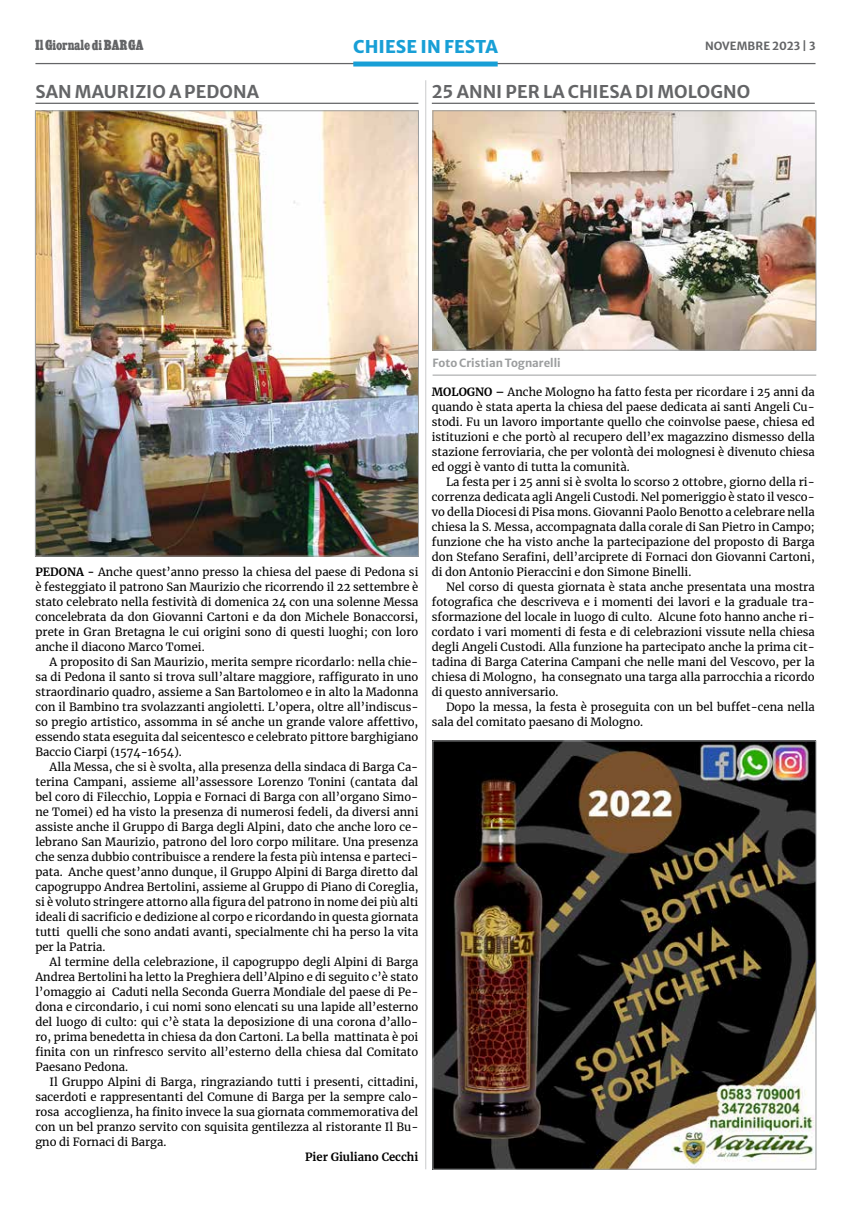
<style>
.page{position:relative;width:851px;height:1205px;background:#fff}
.page>*{position:absolute;margin:0;border:0;box-sizing:border-box;transform-origin:0 0}
.t1{font:700 17.5px "Merriweather Sans";letter-spacing:.005em;color:#646567}
.t2{font:17.5px "Merriweather Sans";letter-spacing:.005em;color:#189fd6}
.t3{font:11.25px/15px "Merriweather";color:#000;text-align:justify}
.t4{font:700 11.25px "Merriweather Sans";color:#9c9e9f}
.t5{font:700 11.25px "Merriweather";color:#000}
.t6{font:11.25px "Cairo";color:#646567}
.t7{font:700 11.25px "Merriweather Sans";letter-spacing:.005em;color:#646567}
.s1{font-weight:700}
</style>
<div class="page">
<hr style="left:35px;top:63px;width:780px;height:1px;background:#646567">
<div style="left:353px;top:62px;width:144px;height:5px;background:#189fd6"></div>
<img style="left:434px;top:742px;width:380px;height:425px">
<hr style="left:35px;top:103px;width:383px;height:1px;background:#646567">
<hr style="left:432px;top:103px;width:382px;height:1px;background:#646567">
<img style="left:434px;top:112px;width:380px;height:236px">
<div style="left:432px;top:110px;width:384px;height:240px;border:1px solid #9c9e9f"></div>
<img style="left:37px;top:112px;width:379px;height:442px">
<hr style="left:423px;top:78px;width:4px;height:1092px;background:#003882;opacity:.5">
<hr style="left:432px;top:375px;width:384px;height:1px;background:#9c9e9f">
<p class="t6" style="left:35px;top:40px;width:110px">Il Giornale di BARGA</p>
<h1 class="t2" style="left:353px;top:31px;width:146px">CHIESE IN FESTA</h1>
<p class="t7" style="left:705px;top:37px;width:112px">NOVEMBRE 2023 | 3</p>
<h1 class="t1" style="left:35px;top:76px;width:225px">SAN MAURIZIO A PEDONA</h1>
<h1 class="t1" style="left:432px;top:76px;width:320px">25 ANNI PER LA CHIESA DI MOLOGNO</h1>
<p class="t3" style="left:35px;top:564px;width:384px"><span class="s1">PEDONA -</span> Anche quest’anno presso la chiesa del paese di Pedona si è festeggiato il patrono San Maurizio che ricorrendo il 22 settembre è stato celebrato nella festività di domenica 24 con una solenne Messa concelebrata da don Giovanni Cartoni e da don Michele Bonaccorsi, prete in Gran Bretagna le cui origini sono di questi luoghi; con loro anche il diacono Marco Tomei.</p>
<p class="t3" style="left:35px;top:654px;width:384px;text-indent:14px">A proposito di San Maurizio, merita sempre ricordarlo: nella chie&shy;sa di Pedona il santo si trova sull’altare maggiore, raffigurato in uno straordinario quadro, assieme a San Bartolomeo e in alto la Madonna con il Bambino tra svolazzanti angioletti. L’opera, oltre all’indiscus&shy;so pregio artistico, assomma in sé anche un grande valore affettivo, essendo stata eseguita dal seicentesco e celebrato pittore barghigiano Baccio Ciarpi (1574-1654).</p>
<p class="t3" style="left:35px;top:758px;width:384px;text-indent:14px">Alla Messa, che si è svolta, alla presenza della sindaca di Barga Ca&shy;terina Campani, assieme all’assessore Lorenzo Tonini (cantata dal bel coro di Filecchio, Loppia e Fornaci di Barga con all’organo Simo&shy;ne Tomei) ed ha visto la presenza di numerosi fedeli, da diversi anni assiste anche il Gruppo di Barga degli Alpini, dato che anche loro ce&shy;lebrano San Maurizio, patrono del loro corpo militare. Una presenza che senza dubbio contribuisce a rendere la festa più intensa e parteci&shy;pata. Anche quest’anno dunque, il Gruppo Alpini di Barga diretto dal capogruppo Andrea Bertolini, assieme al Gruppo di Piano di Coreglia, si è voluto stringere attorno alla figura del patrono in nome dei più alti ideali di sacrificio e dedizione al corpo e ricordando in questa giornata tutti quelli che sono andati avanti, specialmente chi ha perso la vita per la Patria.</p>
<p class="t3" style="left:35px;top:953px;width:384px;text-indent:14px">Al termine della celebrazione, il capogruppo degli Alpini di Barga Andrea Bertolini ha letto la Preghiera dell’Alpino e di seguito c’è stato l’omaggio ai Caduti nella Seconda Guerra Mondiale del paese di Pe&shy;dona e circondario, i cui nomi sono elencati su una lapide all’esterno del luogo di culto: qui c’è stata la deposizione di una corona d’allo&shy;ro, prima benedetta in chiesa da don Cartoni. La bella mattinata è poi finita con un rinfresco servito all’esterno della chiesa dal Comitato Paesano Pedona.</p>
<p class="t3" style="left:35px;top:1073px;width:384px;text-indent:14px">Il Gruppo Alpini di Barga, ringraziando tutti i presenti, cittadini, sacerdoti e rappresentanti del Comune di Barga per la sempre calo&shy;rosa accoglienza, ha finito invece la sua giornata commemorativa del con un bel pranzo servito con squisita gentilezza al ristorante Il Bu&shy;gno di Fornaci di Barga.</p>
<p class="t5" style="left:305px;top:1148px;width:115px">Pier Giuliano Cecchi</p>
<p class="t4" style="left:432px;top:353px;width:130px">Foto Cristian Tognarelli</p>
<p class="t3" style="left:432px;top:384px;width:384px"><span class="s1">MOLOGNO –</span> Anche Mologno ha fatto festa per ricordare i 25 anni da quando è stata aperta la chiesa del paese dedicata ai santi Angeli Cu&shy;stodi. Fu un lavoro importante quello che coinvolse paese, chiesa ed istituzioni e che portò al recupero dell’ex magazzino dismesso della stazione ferroviaria, che per volontà dei molognesi è divenuto chiesa ed oggi è vanto di tutta la comunità.</p>
<p class="t3" style="left:432px;top:474px;width:384px;text-indent:14px">La festa per i 25 anni si è svolta lo scorso 2 ottobre, giorno della ri&shy;correnza dedicata agli Angeli Custodi. Nel pomeriggio è stato il vesco&shy;vo della Diocesi di Pisa mons. Giovanni Paolo Benotto a celebrare nella chiesa la S. Messa, accompagnata dalla corale di San Pietro in Campo; funzione che ha visto anche la partecipazione del proposto di Barga don Stefano Serafini, dell’arciprete di Fornaci don Giovanni Cartoni, di don Antonio Pieraccini e don Simone Binelli.</p>
<p class="t3" style="left:432px;top:578px;width:384px;text-indent:14px">Nel corso di questa giornata è stata anche presentata una mostra fotografica che descriveva e i momenti dei lavori e la graduale tra&shy;sformazione del locale in luogo di culto. Alcune foto hanno anche ri&shy;cordato i vari momenti di festa e di celebrazioni vissute nella chiesa degli Angeli Custodi. Alla funzione ha partecipato anche la prima cit&shy;tadina di Barga Caterina Campani che nelle mani del Vescovo, per la chiesa di Mologno, ha consegnato una targa alla parrocchia a ricordo di questo anniversario.</p>
<p class="t3" style="left:432px;top:698px;width:384px;text-indent:14px">Dopo la messa, la festa è proseguita con un bel buffet-cena nella sala del comitato paesano di Mologno.</p>
</div>
